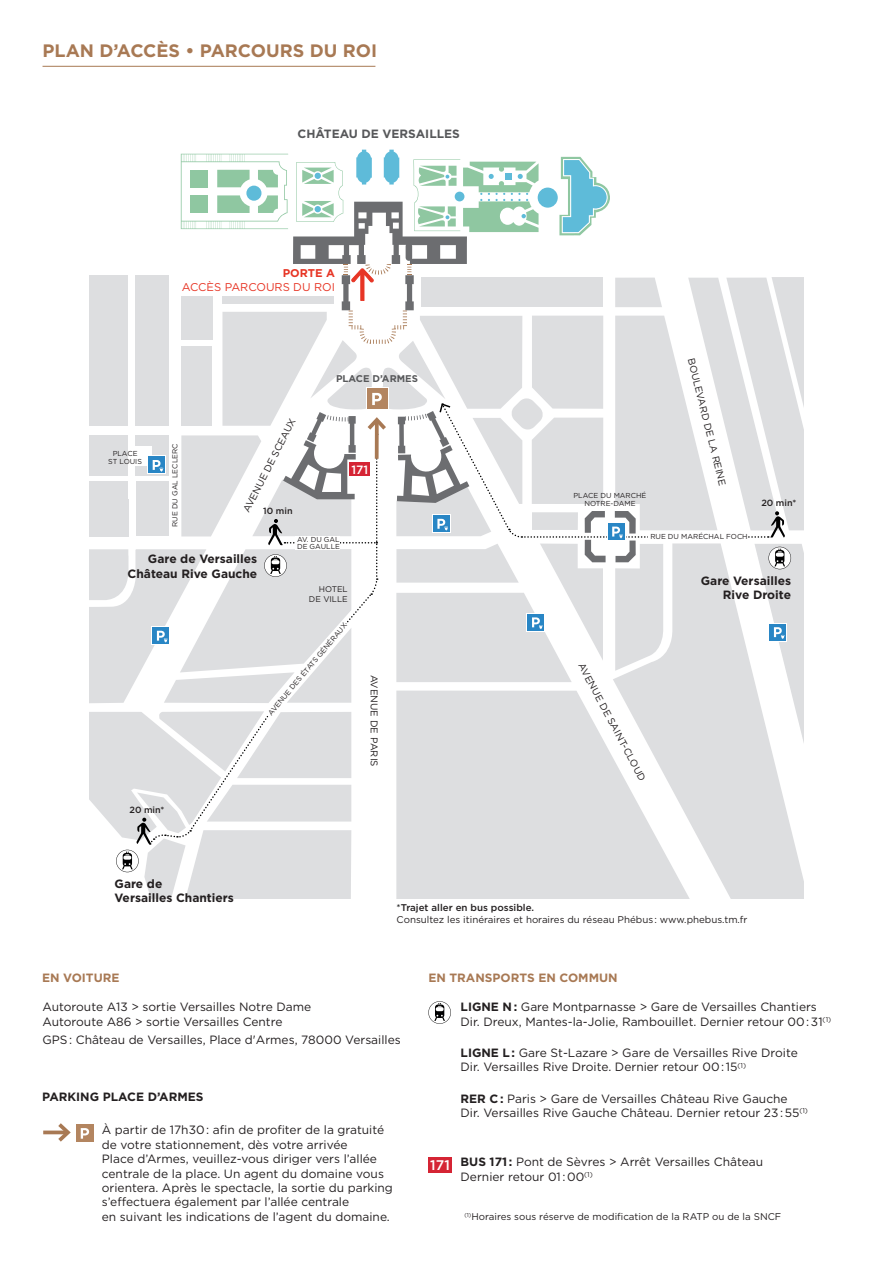
<style>
.page{position:relative;width:893px;height:1263px;background:#fff}
.page>*{position:absolute;margin:0;border:0;box-sizing:border-box;transform-origin:0 0}
.t1{font:700 18px "Gotham";color:#a87954}
.t2{font:500 13.95px "Gotham";color:#fff}
.t3{font:12px/14.4px "Gotham";color:#231f20}
.t4{font:700 12px/14.4px "Gotham";color:#231f20;text-align:right}
.t5{font:700 12px "Gotham";color:#a87954}
.t6{font:700 12px "Gotham";color:#57585a}
.t7{font:500 12px "Gotham";color:#fff}
.t8{font:11.25px/13.5px "Gotham";color:#e73525;text-align:right}
.t9{font:9.75px/11.7px "Gotham";color:#231f20}
.t10{font:700 9.75px "Gotham";color:#57585a}
.t11{font:500 9px "Gotham";color:#231f20}
.t12{font:8.25px/9.9px "Gotham";color:#231f20;text-align:right}
.t13{font:7.2px/8.7px "Gotham";color:#231f20;text-align:center}
.s1{font-weight:700}
.s2{color:#000}
.s3{font-weight:500}
</style>
<div class="page">
<hr style="left:43px;top:66px;width:332px;height:1px;background:#a87954">
<div style="left:428px;top:1157px;width:24px;height:15px;background:#d52434"></div>
<svg style="left:428px;top:1001px;width:23px;height:23px"></svg>
<div style="left:75px;top:1123px;width:20px;height:20px;background:#b38560"></div>
<svg style="left:81px;top:1128px;width:8px;height:11px"></svg>
<svg style="left:43px;top:1130px;width:11px;height:4px"></svg>
<svg style="left:54px;top:1123px;width:17px;height:19px"></svg>
<svg style="left:89px;top:150px;width:715px;height:749px"></svg>
<p class="t1" style="left:43px;top:39px;width:336px">PLAN D’ACCÈS • PARCOURS DU ROI</p>
<p class="t6" style="left:298px;top:125px;width:164px">CHÂTEAU DE VERSAILLES</p>
<p class="t8" style="left:182px;top:266px;width:155px"><span class="s1">PORTE A<br></span>ACCÈS PARCOURS DU ROI</p>
<p class="t13" style="left:113px;top:448px;width:26px">PLACE</p>
<p class="t13" style="left:108px;top:457px;width:35px">ST LOUIS</p>
<p class="t13" style="left:171px;top:527px;width:85px;rotate:-90deg">RUE DU GAL LECLERC</p>
<p class="t9" style="left:240px;top:509px;width:105px;rotate:-63deg">AVENUE DE SCEAUX</p>
<p class="t11" style="left:263px;top:505px;width:31px">10 min</p>
<p class="t10" style="left:336px;top:372px;width:83px">PLACE D’ARMES</p>
<p class="t7" style="left:351px;top:462px;width:18px">171</p>
<p class="t13" style="left:297px;top:535px;width:44px;line-height:7.5px;text-align:left">AV. DU GAL<br>DE GAULLE</p>
<p class="t4" style="left:128px;top:552px;width:131px">Gare de Versailles<br>Château Rive Gauche</p>
<p class="t12" style="left:309px;top:584px;width:40px">HOTEL<br>DE VILLE</p>
<p class="t13" style="left:266px;top:711px;width:120px;rotate:-50deg">AVENUE DES ÉTATS GÉNÉRAUX</p>
<p class="t11" style="left:129px;top:804px;width:37px">20 min*</p>
<p class="t9" style="left:380px;top:675px;width:93px;rotate:90deg">AVENUE DE PARIS</p>
<p class="t13" style="left:573px;top:491px;width:74px">PLACE DU MARCHÉ<br>NOTRE-DAME</p>
<p class="t9" style="left:697px;top:356px;width:133px;rotate:76deg">BOULEVARD DE LA REINE</p>
<p class="t13" style="left:650px;top:531px;width:99px">RUE DU MARÉCHAL FOCH</p>
<p class="t11" style="left:761px;top:497px;width:37px">20 min*</p>
<p class="t9" style="left:586px;top:661px;width:134px;rotate:62deg">AVENUE DE SAINT-CLOUD</p>
<p class="t4" style="left:701px;top:573px;width:92px">Gare Versailles<br>Rive Droite</p>
<p class="t4" style="left:114px;top:876px;width:121px;text-align:left">Gare de<br>Versailles Chantiers</p>
<p class="t5" style="left:42px;top:970px;width:79px">EN VOITURE</p>
<p class="t9" style="left:397px;top:902px;width:352px"><span class="s2">*</span><span class="s3">Trajet aller en bus possible.<br></span>Consultez les itinéraires et horaires du réseau Phébus : www.phebus.tm.fr</p>
<p class="t5" style="left:428px;top:970px;width:191px">EN TRANSPORTS EN COMMUN</p>
<p class="t3" style="left:42px;top:999px;width:270px">Autoroute A13 &gt; sortie Versailles Notre Dame</p>
<p class="t3" style="left:42px;top:1014px;width:242px">Autoroute A86 &gt; sortie Versailles Centre</p>
<p class="t3" style="left:42px;top:1033px;width:360px">GPS : Château de Versailles, Place d'Armes, 78000 Versailles</p>
<p class="t4" style="left:42px;top:1089px;width:163px">PARKING PLACE D’ARMES</p>
<p class="t3" style="left:102px;top:1123px;width:292px">À partir de 17h30 : afin de profiter de la gratuité de votre stationnement, dès votre arrivée<br>Place d’Armes, veuillez-vous diriger vers l’allée centrale de la place. Un agent du domaine vous orientera. Après le spectacle, la sortie du parking s’effectuera également par l’allée centrale<br>en suivant les indications de l’agent du domaine.</p>
<p class="t3" style="left:461px;top:999px;width:372px"><span class="s1">LIGNE N :</span> Gare Montparnasse &gt; Gare de Versailles Chantiers<br>Dir. Dreux, Mantes-la-Jolie, Rambouillet. Dernier retour 00 : 31<sup>(1)</sup></p>
<p class="t3" style="left:461px;top:1045px;width:339px"><span class="s1">LIGNE L :</span> Gare St-Lazare &gt; Gare de Versailles Rive Droite<br>Dir. Versailles Rive Droite. Dernier retour 00 : 15<sup>(1)</sup></p>
<p class="t3" style="left:461px;top:1091px;width:349px"><span class="s1">RER C :</span> Paris &gt; Gare de Versailles Château Rive Gauche<br>Dir. Versailles Rive Gauche Château. Dernier retour 23 : 55<sup>(1)</sup></p>
<p class="t2" style="left:430px;top:1156px;width:21px">171</p>
<p class="t3" style="left:461px;top:1154px;width:304px"><span class="s1">BUS 171 :</span> Pont de Sèvres &gt; Arrêt Versailles Château<br>Dernier retour 01 : 00<sup>(1)</sup></p>
<p class="t9" style="left:464px;top:1211px;width:318px"><sup>(1)</sup>Horaires sous réserve de modification de la RATP ou de la SNCF</p>
</div>
